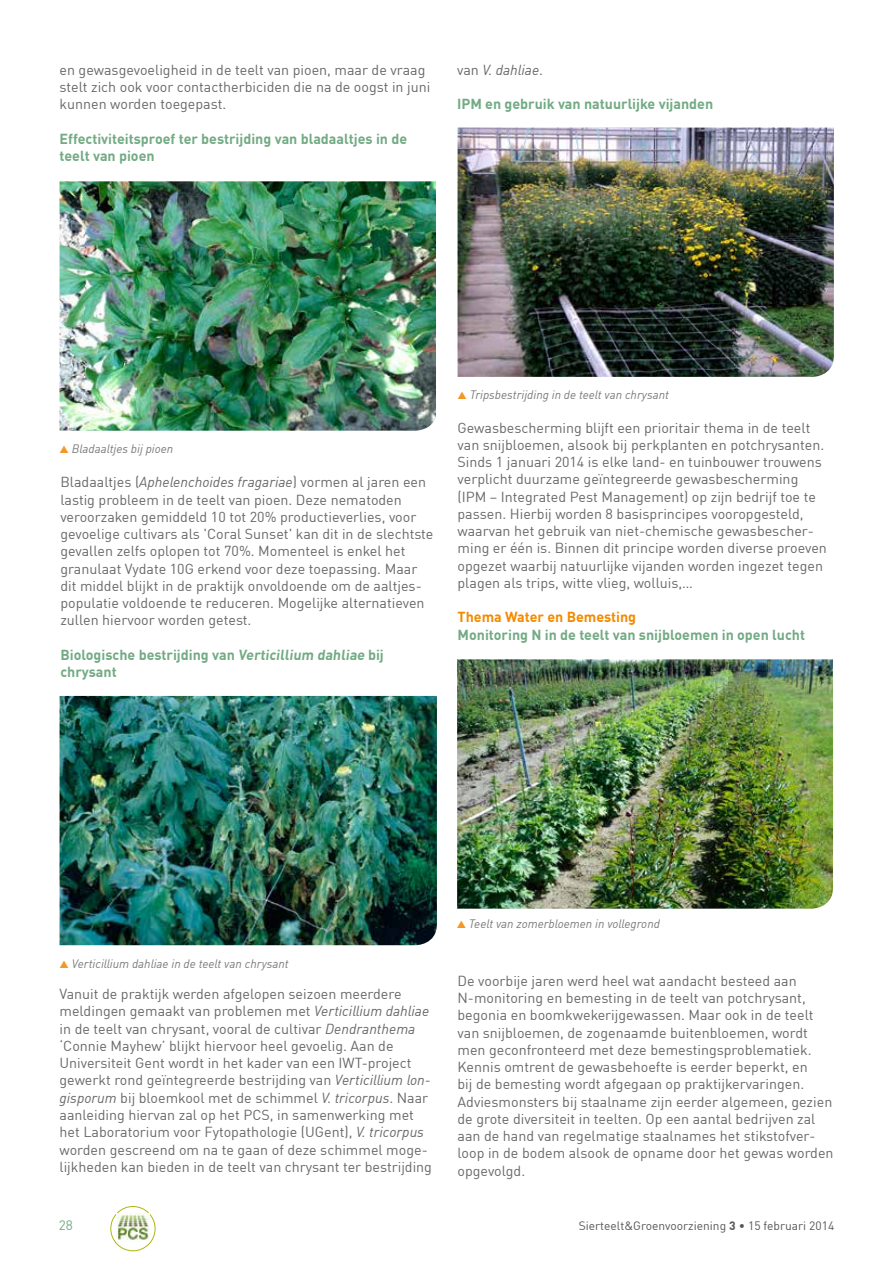
<style>
.page{position:relative;width:893px;height:1263px;background:#fff}
.page>*{position:absolute;margin:0;border:0;box-sizing:border-box;transform-origin:0 0}
.t1{font:14.25px/17.2px "DIN Offc Pro";color:#686867}
.t2{font:700 14.25px/17.2px "DIN Offc Pro";color:#73aa84}
.t3{font:700 14.25px "DIN Offc Pro";color:#f28b00}
.t4{font:italic 14.25px "DIN Offc Pro";color:#686867}
.t5{font:13.5px "DIN Offc Pro";color:#73aa84}
.t6{font:italic 12px "DIN Offc Pro";color:#797a79}
.t7{font:12px "DIN Offc Pro";color:#575756}
.s1{font-style:normal}
.s2{color:#f49724}
.s3{font-style:italic}
.s4{font-weight:700}
</style>
<div class="page">
<svg style="left:111px;top:1206px;width:44px;height:45px"></svg>
<div style="left:111px;top:1206px;width:44px;height:45px;border:1px solid #aeb712;border-radius:50%"></div>
<img style="left:116px;top:1214px;width:33px;height:27px">
<img style="left:60px;top:181px;width:376px;height:250px">
<img style="left:60px;top:696px;width:377px;height:249px">
<img style="left:458px;top:128px;width:376px;height:249px">
<img style="left:457px;top:659px;width:376px;height:250px">
<p class="t1" style="left:60px;top:59px;width:372px">en gewasgevoeligheid in de teelt van pioen, maar de vraag stelt zich ook voor contactherbiciden die na de oogst in juni kunnen worden toegepast.</p>
<p class="t2" style="left:60px;top:128px;width:349px">Effectiviteitsproef ter bestrijding van bladaaltjes in de teelt van pioen</p>
<p class="t4" style="left:457px;top:58px;width:87px"><span class="s1">van</span> V. dahliae<span class="s1">.</span></p>
<p class="t2" style="left:457px;top:93px;width:258px">IPM en gebruik van natuurlijke vijanden</p>
<p class="t6" style="left:60px;top:439px;width:115px"><span class="s2">▲</span> Bladaaltjes bij pioen</p>
<p class="t1" style="left:60px;top:472px;width:375px">Bladaaltjes (<span class="s3">Aphelenchoides fragariae</span>) vormen al jaren een lastig probleem in de teelt van pioen. Deze nematoden veroorzaken gemiddeld 10 tot 20% productieverlies, voor gevoelige cultivars als 'Coral Sunset' kan dit in de slechtste gevallen zelfs oplopen tot 70%. Momenteel is enkel het granulaat Vydate 10G erkend voor deze toepassing. Maar dit middel blijkt in de praktijk onvoldoende om de aaltjes&shy;populatie voldoende te reduceren. Mogelijke alternatieven zullen hiervoor worden getest.</p>
<p class="t2" style="left:60px;top:644px;width:325px">Biologische bestrijding van Verticillium dahliae bij chrysant</p>
<p class="t6" style="left:458px;top:386px;width:213px"><span class="s2">▲</span> Tripsbestrijding in de teelt van chrysant</p>
<p class="t1" style="left:458px;top:417px;width:371px">Gewasbescherming blijft een prioritair thema in de teelt van snijbloemen, alsook bij perkplanten en potchrysanten.<br>Sinds 1 januari 2014 is elke land- en tuinbouwer trouwens verplicht duurzame geïntegreerde gewasbescherming (IPM – Integrated Pest Management) op zijn bedrijf toe te passen. Hierbij worden 8 basisprincipes vooropgesteld, waarvan het gebruik van niet-chemische gewasbescher&shy;ming er één is. Binnen dit principe worden diverse proeven opgezet waarbij natuurlijke vijanden worden ingezet tegen plagen als trips, witte vlieg, wolluis,…</p>
<p class="t3" style="left:458px;top:605px;width:180px">Thema Water en Bemesting</p>
<p class="t2" style="left:458px;top:624px;width:349px">Monitoring N in de teelt van snijbloemen in open lucht</p>
<p class="t6" style="left:60px;top:954px;width:231px"><span class="s2">▲</span> Verticillium dahliae in de teelt van chrysant</p>
<p class="t1" style="left:60px;top:984px;width:374px">Vanuit de praktijk werden afgelopen seizoen meerdere meldingen gemaakt van problemen met <span class="s3">Verticillium dahliae </span>in de teelt van chrysant, vooral de cultivar <span class="s3">Dendranthema </span>‘Connie Mayhew’ blijkt hiervoor heel gevoelig. Aan de Universiteit Gent wordt in het kader van een IWT-project gewerkt rond geïntegreerde bestrijding van <span class="s3">Verticillium lon&shy;gisporum</span> bij bloemkool met de schimmel <span class="s3">V. tricorpus</span>. Naar aanleiding hiervan zal op het PCS, in samenwerking met het Laboratorium voor Fytopathologie (UGent), <span class="s3">V. tricorpus </span>worden gescreend om na te gaan of deze schimmel moge&shy;lijkheden kan bieden in de teelt van chrysant ter bestrijding</p>
<p class="t6" style="left:457px;top:914px;width:205px"><span class="s2">▲</span> Teelt van zomerbloemen in vollegrond</p>
<p class="t1" style="left:458px;top:970px;width:378px">De voorbije jaren werd heel wat aandacht besteed aan N-monitoring en bemesting in de teelt van potchrysant, begonia en boomkwekerijgewassen. Maar ook in de teelt van snijbloemen, de zogenaamde buitenbloemen, wordt men geconfronteerd met deze bemestingsproblematiek.<br>Kennis omtrent de gewasbehoefte is eerder beperkt, en<br>bij de bemesting wordt afgegaan op praktijkervaringen.<br>Adviesmonsters bij staalname zijn eerder algemeen, gezien de grote diversiteit in teelten. Op een aantal bedrijven zal aan de hand van regelmatige staalnames het stikstofver&shy;loop in de bodem alsook de opname door het gewas worden opgevolgd.</p>
<p class="t5" style="left:59px;top:1215px;width:16px">28</p>
<p class="t7" style="left:579px;top:1216px;width:257px">Sierteelt&amp;Groenvoorziening <span class="s4">3</span> • 15 februari 2014</p>
</div>
